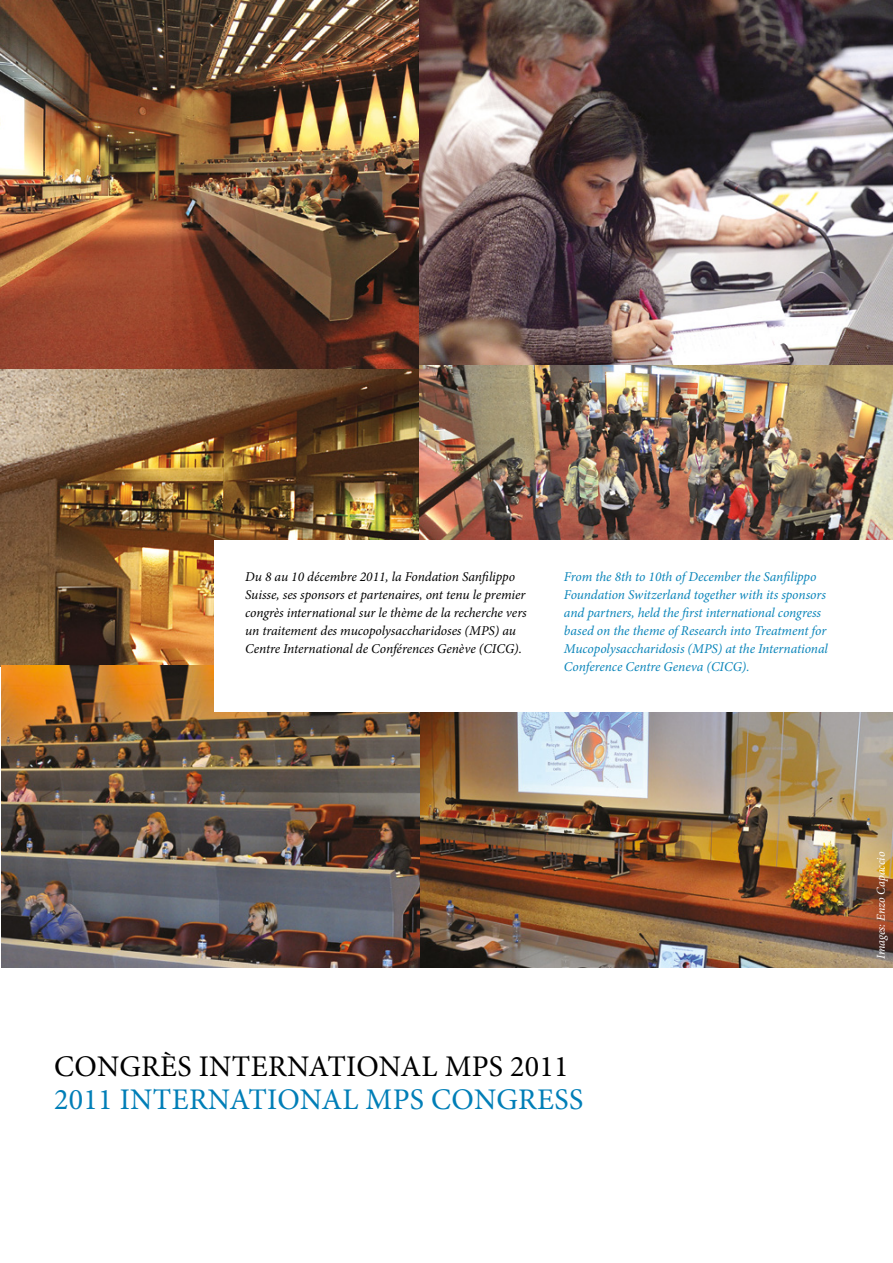
<style>
.page{position:relative;width:893px;height:1263px;background:#fff}
.page>*{position:absolute;margin:0;border:0;box-sizing:border-box;transform-origin:0 0}
.t1{font:30px "Minion Pro";letter-spacing:.01em;color:#007eb7}
.t2{font:30px "Minion Pro";letter-spacing:.01em;color:#000}
.t3{font:italic 13.5px/18px "Minion Pro";letter-spacing:-.005em;color:#0b85ba}
.t4{font:italic 13.5px/18px "Minion Pro";letter-spacing:-.005em;color:#000}
.t5{font:italic 12px "Minion Pro";letter-spacing:-.005em;color:#fff}
</style>
<div class="page">
<img style="left:0;top:0;width:420px;height:370px">
<img style="left:420px;top:0;width:473px;height:366px">
<img style="left:0;top:370px;width:420px;height:597px">
<img style="left:420px;top:366px;width:473px;height:174px">
<img style="left:420px;top:712px;width:473px;height:255px">
<div style="left:215px;top:540px;width:678px;height:171px;background:#fff"></div>
<p class="t4" style="left:245px;top:568px;width:283px">Du 8 au 10 décembre 2011, la Fondation Sanfilippo Suisse, ses sponsors et partenaires, ont tenu le premier congrès international sur le thème de la recherche vers un traitement des mucopolysaccharidoses (MPS) au Centre International de Conférences Genève (CICG).</p>
<p class="t3" style="left:564px;top:568px;width:265px">From the 8th to 10th of December the Sanfilippo Foundation Switzerland together with its sponsors and partners, held the first international congress based on the theme of Research into Treatment for Mucopolysaccharidosis (MPS) at the International Conference Centre Geneva (CICG).</p>
<h1 class="t2" style="left:54px;top:1047px;width:516px">CONGRÈS INTERNATIONAL MPS 2011</h1>
<h1 class="t1" style="left:54px;top:1080px;width:531px">2011 INTERNATIONAL MPS CONGRESS</h1>
<p class="t5" style="left:873px;top:959px;width:109px;rotate:-90deg">Images: Enzo Capaccio</p>
</div>
